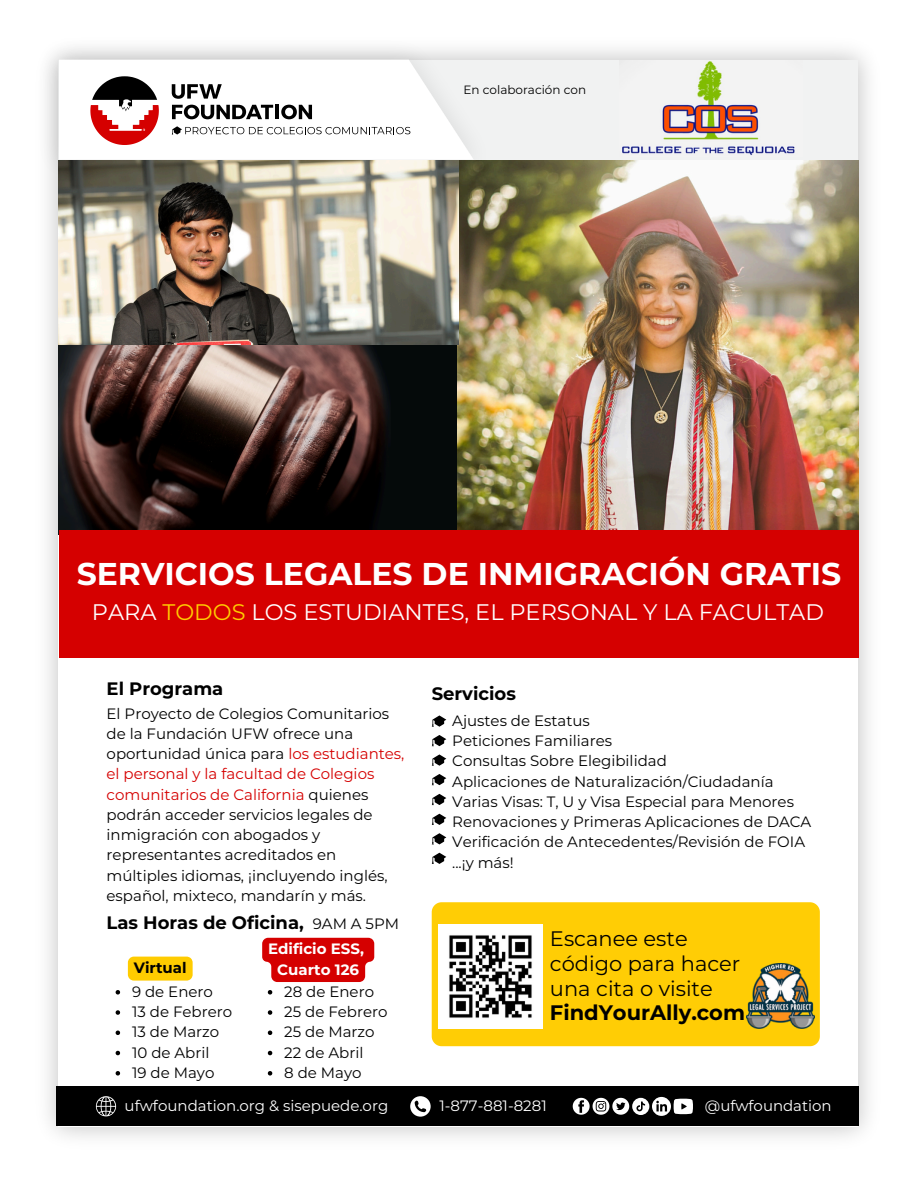
<style>
.page{position:relative;width:918px;height:1188px;background:#fff}
.page>*{position:absolute;margin:0;border:0;box-sizing:border-box;transform-origin:0 0}
.t1{font:700 31.5px "Montserrat";color:#fff}
.t2{font:22.5px "Montserrat";color:#fff}
.t3{font:21px/24.8px "Montserrat";color:#000}
.t4{font:700 21px "Montserrat";color:#000}
.t5{font:700 18px "Montserrat";color:#000}
.t6{font:15px/20.2px "Montserrat";color:#000}
.t7{font:15px "Montserrat";color:#fff}
.t8{font:700 15px "Montserrat";color:#fff}
.t9{font:700 15px "Montserrat";color:#000}
.t10{font:12px "Montserrat";color:#000}
.s1{color:#fc0}
.s2{color:#d50000}
</style>
<div class="page">
<img style="left:47px;top:49px;width:822px;height:1089px">
<div style="left:59px;top:60px;width:799px;height:1067px;background:#fff"></div>
<div style="left:59px;top:60px;width:799px;height:100px;background:#f1f2f2"></div>
<img style="left:45px;top:47px;width:462px;height:145px">
<svg style="left:59px;top:60px;width:415px;height:100px"></svg>
<img style="left:58px;top:160px;width:400px;height:374px">
<img style="left:458px;top:160px;width:400px;height:370px">
<div style="left:59px;top:530px;width:799px;height:128px;background:#d50000"></div>
<svg style="left:432px;top:715px;width:14px;height:12px"></svg>
<svg style="left:432px;top:735px;width:14px;height:11px"></svg>
<svg style="left:432px;top:754px;width:14px;height:12px"></svg>
<svg style="left:432px;top:774px;width:14px;height:11px"></svg>
<svg style="left:432px;top:794px;width:14px;height:11px"></svg>
<svg style="left:432px;top:814px;width:14px;height:11px"></svg>
<svg style="left:432px;top:833px;width:14px;height:11px"></svg>
<svg style="left:432px;top:853px;width:14px;height:11px"></svg>
<div style="left:432px;top:902px;width:388px;height:144px;background:#ffcd05"></div>
<div style="left:56px;top:1086px;width:802px;height:40px;background:#000"></div>
<svg style="left:96px;top:1096px;width:20px;height:20px"></svg>
<svg style="left:410px;top:1096px;width:20px;height:20px"></svg>
<svg style="left:573px;top:1097px;width:120px;height:19px"></svg>
<img style="left:439px;top:925px;width:103px;height:103px">
<img style="left:622px;top:61px;width:173px;height:94px">
<svg style="left:128px;top:957px;width:65px;height:24px;background:#ffcd0a"></svg>
<svg style="left:262px;top:938px;width:112px;height:44px;background:#d81414"></svg>
<svg style="left:116px;top:990px;width:4px;height:5px"></svg>
<svg style="left:116px;top:1010px;width:4px;height:5px"></svg>
<svg style="left:116px;top:1031px;width:4px;height:4px"></svg>
<svg style="left:116px;top:1051px;width:4px;height:4px"></svg>
<svg style="left:116px;top:1071px;width:4px;height:5px"></svg>
<svg style="left:268px;top:990px;width:4px;height:5px"></svg>
<svg style="left:268px;top:1010px;width:4px;height:5px"></svg>
<svg style="left:268px;top:1031px;width:4px;height:4px"></svg>
<svg style="left:268px;top:1051px;width:4px;height:4px"></svg>
<svg style="left:268px;top:1071px;width:4px;height:5px"></svg>
<img style="left:747px;top:964px;width:67px;height:64px">
<p class="t10" style="left:464px;top:83px;width:124px">En colaboración con</p>
<h2 class="t1" style="left:77px;top:554px;width:766px">SERVICIOS LEGALES DE INMIGRACIÓN GRATIS</h2>
<h5 class="t2" style="left:92px;top:598px;width:734px">PARA <span class="s1">TODOS</span> LOS ESTUDIANTES, EL PERSONAL Y LA FACULTAD</h5>
<h5 class="t5" style="left:107px;top:677px;width:118px">El Programa</h5>
<p class="t5" style="left:432px;top:683px;width:86px">Servicios</p>
<p class="t6" style="left:107px;top:703px;width:299px">El Proyecto de Colegios Comunitarios de la Fundación UFW ofrece una oportunidad única para <span class="s2">los estudiantes, el personal y la facultad de Colegios comunitarios de California</span> quienes podrán acceder servicios legales de inmigración con abogados y representantes acreditados en múltiples idiomas, ¡incluyendo inglés, español, mixteco, mandarín y más.</p>
<p class="t6" style="left:452px;top:710px;width:139px">Ajustes de Estatus</p>
<p class="t6" style="left:452px;top:731px;width:161px">Peticiones Familiares</p>
<p class="t6" style="left:452px;top:751px;width:216px">Consultas Sobre Elegibilidad</p>
<p class="t6" style="left:452px;top:771px;width:323px">Aplicaciones de Naturalización/Ciudadanía</p>
<p class="t6" style="left:452px;top:791px;width:343px">Varias Visas: T, U y Visa Especial para Menores</p>
<p class="t6" style="left:452px;top:812px;width:361px">Renovaciones y Primeras Aplicaciones de DACA</p>
<p class="t6" style="left:452px;top:832px;width:354px">Verificación de Antecedentes/Revisión de FOIA</p>
<h1 class="t6" style="left:452px;top:852px;width:63px">...¡y más!</h1>
<p class="t5" style="left:107px;top:912px;width:199px">Las Horas de Oficina,</p>
<p class="t6" style="left:313px;top:914px;width:88px">9AM A 5PM</p>
<p class="t9" style="left:134px;top:959px;width:54px">Virtual</p>
<p class="t6" style="left:132px;top:981px;width:82px">9 de Enero</p>
<p class="t6" style="left:132px;top:1002px;width:102px">13 de Febrero</p>
<p class="t6" style="left:132px;top:1022px;width:89px">13 de Marzo</p>
<h5 class="t6" style="left:132px;top:1042px;width:79px">10 de Abril</h5>
<p class="t6" style="left:132px;top:1062px;width:84px">19 de Mayo</p>
<p class="t8" style="left:268px;top:940px;width:97px">Edificio ESS,</p>
<p class="t8" style="left:277px;top:960px;width:83px">Cuarto 126</p>
<p class="t6" style="left:284px;top:981px;width:91px">28 de Enero</p>
<p class="t6" style="left:284px;top:1002px;width:105px">25 de Febrero</p>
<p class="t6" style="left:284px;top:1022px;width:92px">25 de Marzo</p>
<p class="t6" style="left:284px;top:1042px;width:81px">22 de Abril</p>
<p class="t6" style="left:284px;top:1062px;width:79px">8 de Mayo</p>
<p class="t3" style="left:550px;top:926px;width:192px">Escanee este código para hacer una cita o visite</p>
<p class="t4" style="left:550px;top:1000px;width:197px">FindYourAlly.com</p>
<p class="t7" style="left:125px;top:1097px;width:265px">ufwfoundation.org &amp; sisepuede.org</p>
<p class="t7" style="left:439px;top:1097px;width:109px">1-877-881-8281</p>
<p class="t7" style="left:705px;top:1097px;width:128px">@ufwfoundation</p>
</div>
